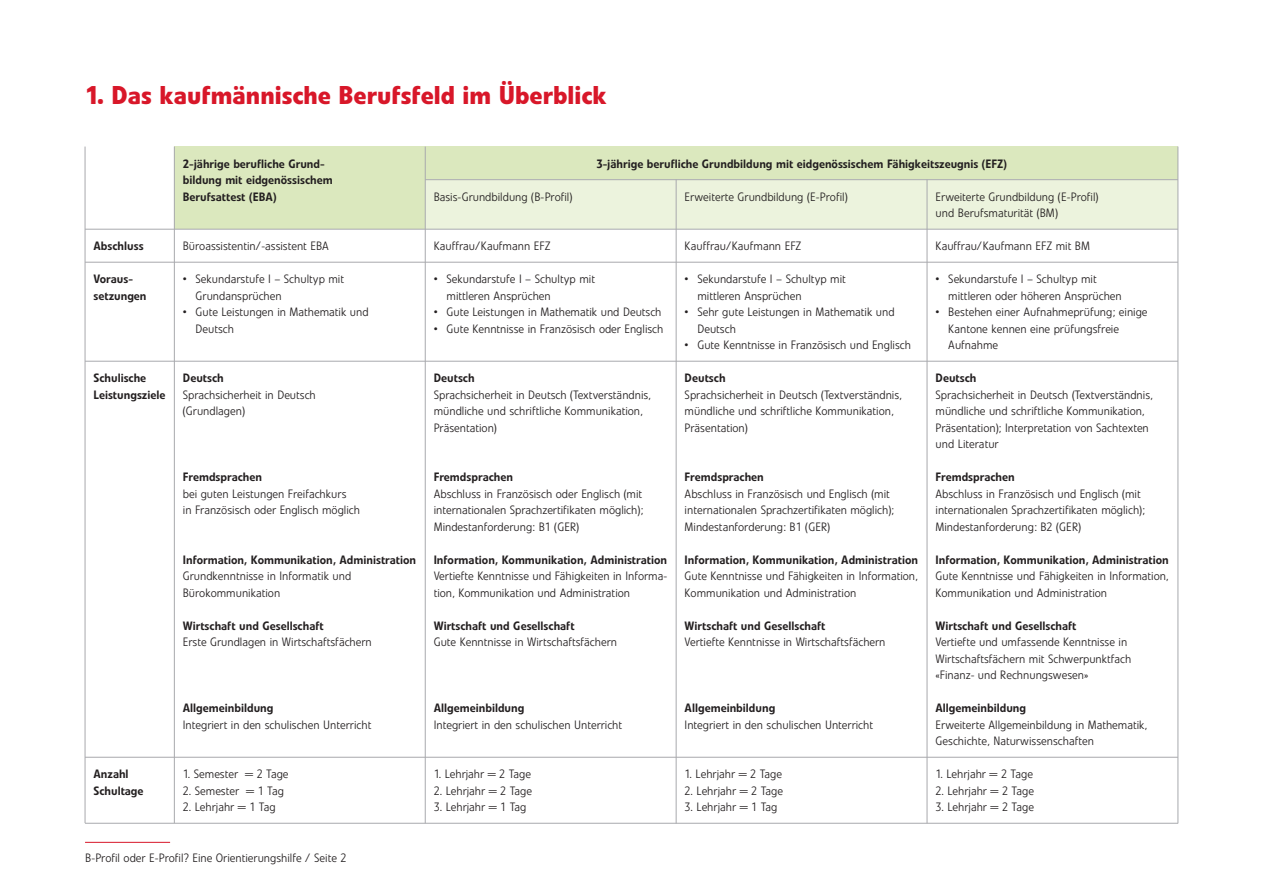
<style>
.page{position:relative;width:1263px;height:893px;background:#fff}
.page>*{position:absolute;margin:0;border:0;box-sizing:border-box;transform-origin:0 0}
.t1{font:700 25.5px "Evo BQ";color:#d81729}
.t2{font:300 12px/16.5px "Evo BQ";color:#231f20}
.t3{font:500 12px/16.5px "Evo BQ";color:#231f20}
</style>
<div class="page">
<div style="left:174px;top:147px;width:1004px;height:82px;background:#dbe8be"></div>
<div style="left:425px;top:180px;width:753px;height:49px;background:#ecf3dd"></div>
<hr style="left:85px;top:842px;width:85px;height:1px;background:#d81729">
<hr style="left:85px;top:229px;width:1093px;height:1px;background:#a8a9ad">
<hr style="left:85px;top:262px;width:1093px;height:1px;background:#a8a9ad">
<hr style="left:85px;top:361px;width:1093px;height:1px;background:#a8a9ad">
<hr style="left:85px;top:757px;width:1093px;height:1px;background:#a8a9ad">
<hr style="left:85px;top:823px;width:1093px;height:1px;background:#a8a9ad">
<hr style="left:425px;top:179px;width:753px;height:1px;background:#a8a9ad">
<hr style="left:174px;top:147px;width:1px;height:676px;background:#a8a9ad">
<hr style="left:85px;top:147px;width:1px;height:676px;background:#a8a9ad">
<hr style="left:425px;top:147px;width:1px;height:676px;background:#a8a9ad">
<hr style="left:676px;top:180px;width:1px;height:643px;background:#a8a9ad">
<hr style="left:927px;top:180px;width:1px;height:643px;background:#a8a9ad">
<hr style="left:1178px;top:147px;width:1px;height:676px;background:#a8a9ad">
<h1 class="t1" style="left:85px;top:79px;width:523px">1. Das kaufmännische Berufsfeld im Überblick</h1>
<p class="t3" style="left:94px;top:237px;width:52px">Abschluss</p>
<p class="t3" style="left:94px;top:270px;width:55px">Voraus&shy;setzungen</p>
<p class="t3" style="left:94px;top:369px;width:73px">Schulische<br>Leistungsziele</p>
<p class="t3" style="left:183px;top:155px;width:151px">2-jährige berufliche Grund&shy;bildung mit eidgenössischem<br>Berufsattest (EBA)</p>
<p class="t2" style="left:183px;top:237px;width:148px">Büroassistentin/-assistent EBA</p>
<p class="t2" style="left:196px;top:270px;width:150px;text-indent:-13px">• Sekundarstufe I – Schultyp mit<br>Grundansprüchen</p>
<p class="t2" style="left:196px;top:303px;width:175px;text-indent:-13px">• Gute Leistungen in Mathematik und<br>Deutsch</p>
<p class="t3" style="left:183px;top:369px;width:42px">Deutsch</p>
<p class="t2" style="left:183px;top:386px;width:135px">Sprachsicherheit in Deutsch (Grundlagen)</p>
<p class="t3" style="left:183px;top:468px;width:81px">Fremdsprachen</p>
<p class="t2" style="left:183px;top:485px;width:179px">bei guten Leistungen Freifachkurs<br>in Französisch oder Englisch möglich</p>
<p class="t3" style="left:183px;top:551px;width:235px">Information, Kommunikation, Administration</p>
<p class="t2" style="left:183px;top:567px;width:170px">Grundkenntnisse in Informatik und<br>Bürokommunikation</p>
<p class="t3" style="left:183px;top:617px;width:142px">Wirtschaft und Gesellschaft</p>
<p class="t2" style="left:183px;top:633px;width:190px">Erste Grundlagen in Wirtschaftsfächern</p>
<p class="t3" style="left:94px;top:765px;width:52px">Anzahl<br>Schultage</p>
<p class="t3" style="left:183px;top:699px;width:92px">Allgemeinbildung</p>
<p class="t2" style="left:183px;top:716px;width:190px">Integriert in den schulischen Unterricht</p>
<p class="t2" style="left:183px;top:765px;width:107px">1. Semester = 2 Tage</p>
<p class="t2" style="left:183px;top:782px;width:103px">2. Semester = 1 Tag</p>
<p class="t2" style="left:183px;top:798px;width:94px">2. Lehrjahr = 1 Tag</p>
<p class="t2" style="left:85px;top:850px;width:263px">B-Profil oder E-Profil? Eine Orientierungshilfe / Seite 2</p>
<p class="t3" style="left:596px;top:155px;width:412px">3-jährige berufliche Grundbildung mit eidgenössischem Fähigkeitszeugnis (EFZ)</p>
<p class="t2" style="left:685px;top:188px;width:164px">Erweiterte Grundbildung (E-Profil)</p>
<p class="t2" style="left:685px;top:237px;width:118px">Kauffrau/Kaufmann EFZ</p>
<p class="t2" style="left:697px;top:270px;width:150px;text-indent:-13px">• Sekundarstufe I – Schultyp mit mittleren Ansprüchen</p>
<p class="t2" style="left:697px;top:303px;width:199px;text-indent:-13px">• Sehr gute Leistungen in Mathematik und<br>Deutsch</p>
<p class="t2" style="left:685px;top:336px;width:228px">• Gute Kenntnisse in Französisch und Englisch</p>
<p class="t3" style="left:685px;top:369px;width:42px">Deutsch</p>
<p class="t2" style="left:685px;top:386px;width:219px">Sprachsicherheit in Deutsch (Textverständnis, mündliche und schriftliche Kommunikation,<br>Präsentation)</p>
<p class="t3" style="left:685px;top:468px;width:81px">Fremdsprachen</p>
<p class="t2" style="left:685px;top:485px;width:211px">Abschluss in Französisch und Englisch (mit internationalen Sprachzertifikaten möglich);<br>Mindestanforderung: B1 (GER)</p>
<p class="t3" style="left:685px;top:551px;width:235px">Information, Kommunikation, Administration</p>
<p class="t2" style="left:685px;top:567px;width:235px">Gute Kenntnisse und Fähigkeiten in Information,<br>Kommunikation und Administration</p>
<p class="t3" style="left:685px;top:617px;width:142px">Wirtschaft und Gesellschaft</p>
<p class="t2" style="left:685px;top:633px;width:202px">Vertiefte Kenntnisse in Wirtschaftsfächern</p>
<p class="t2" style="left:434px;top:188px;width:140px">Basis-Grundbildung (B-Profil)</p>
<p class="t2" style="left:434px;top:237px;width:118px">Kauffrau/Kaufmann EFZ</p>
<p class="t2" style="left:446px;top:270px;width:150px;text-indent:-13px">• Sekundarstufe I – Schultyp mit mittleren Ansprüchen</p>
<p class="t2" style="left:434px;top:303px;width:229px">• Gute Leistungen in Mathematik und Deutsch</p>
<p class="t2" style="left:434px;top:320px;width:231px">• Gute Kenntnisse in Französisch oder Englisch</p>
<p class="t3" style="left:434px;top:369px;width:42px">Deutsch</p>
<p class="t2" style="left:434px;top:386px;width:219px">Sprachsicherheit in Deutsch (Textverständnis, mündliche und schriftliche Kommunikation,<br>Präsentation)</p>
<p class="t3" style="left:434px;top:468px;width:81px">Fremdsprachen</p>
<p class="t2" style="left:434px;top:485px;width:211px;text-align:justify">Abschluss in Französisch oder Englisch (mit internationalen Sprachzertifikaten möglich); Mindestanforderung: B1 (GER)</p>
<p class="t3" style="left:434px;top:551px;width:235px">Information, Kommunikation, Administration</p>
<p class="t2" style="left:434px;top:567px;width:235px">Vertiefte Kenntnisse und Fähigkeiten in Informa&shy;tion, Kommunikation und Administration</p>
<p class="t3" style="left:434px;top:617px;width:142px">Wirtschaft und Gesellschaft</p>
<p class="t2" style="left:434px;top:633px;width:185px">Gute Kenntnisse in Wirtschaftsfächern</p>
<p class="t2" style="left:935px;top:188px;width:164px">Erweiterte Grundbildung (E-Profil) und Berufsmaturität (BM)</p>
<p class="t2" style="left:935px;top:237px;width:156px">Kauffrau/Kaufmann EFZ mit BM</p>
<p class="t2" style="left:948px;top:270px;width:175px;text-indent:-13px">• Sekundarstufe I – Schultyp mit mittleren oder höheren Ansprüchen</p>
<p class="t2" style="left:948px;top:303px;width:201px;text-indent:-13px">• Bestehen einer Aufnahmeprüfung; einige<br>Kantone kennen eine prüfungsfreie<br>Aufnahme</p>
<p class="t3" style="left:935px;top:369px;width:42px">Deutsch</p>
<p class="t2" style="left:935px;top:386px;width:219px">Sprachsicherheit in Deutsch (Textverständnis, mündliche und schriftliche Kommunikation, Präsentation); Interpretation von Sachtexten und Literatur</p>
<p class="t3" style="left:935px;top:468px;width:81px">Fremdsprachen</p>
<p class="t2" style="left:935px;top:485px;width:211px">Abschluss in Französisch und Englisch (mit internationalen Sprachzertifikaten möglich);<br>Mindestanforderung: B2 (GER)</p>
<p class="t3" style="left:935px;top:551px;width:235px">Information, Kommunikation, Administration</p>
<p class="t2" style="left:935px;top:567px;width:235px">Gute Kenntnisse und Fähigkeiten in Information,<br>Kommunikation und Administration</p>
<p class="t3" style="left:935px;top:617px;width:142px">Wirtschaft und Gesellschaft</p>
<p class="t2" style="left:935px;top:633px;width:197px">Vertiefte und umfassende Kenntnisse in<br>Wirtschaftsfächern mit Schwerpunktfach «Finanz- und Rechnungswesen»</p>
<p class="t3" style="left:935px;top:699px;width:92px">Allgemeinbildung</p>
<p class="t2" style="left:935px;top:716px;width:213px">Erweiterte Allgemeinbildung in Mathematik,<br>Geschichte, Naturwissenschaften</p>
<p class="t2" style="left:935px;top:765px;width:99px">1. Lehrjahr = 2 Tage</p>
<p class="t2" style="left:935px;top:782px;width:100px">2. Lehrjahr = 2 Tage</p>
<p class="t2" style="left:935px;top:798px;width:100px">3. Lehrjahr = 2 Tage</p>
<p class="t3" style="left:434px;top:699px;width:92px">Allgemeinbildung</p>
<p class="t2" style="left:434px;top:716px;width:190px">Integriert in den schulischen Unterricht</p>
<p class="t2" style="left:434px;top:765px;width:99px">1. Lehrjahr = 2 Tage</p>
<p class="t2" style="left:434px;top:782px;width:100px">2. Lehrjahr = 2 Tage</p>
<p class="t2" style="left:434px;top:798px;width:94px">3. Lehrjahr = 1 Tag</p>
<p class="t3" style="left:685px;top:699px;width:92px">Allgemeinbildung</p>
<p class="t2" style="left:685px;top:716px;width:190px">Integriert in den schulischen Unterricht</p>
<p class="t2" style="left:685px;top:765px;width:99px">1. Lehrjahr = 2 Tage</p>
<p class="t2" style="left:685px;top:782px;width:100px">2. Lehrjahr = 2 Tage</p>
<p class="t2" style="left:685px;top:798px;width:94px">3. Lehrjahr = 1 Tag</p>
</div>
